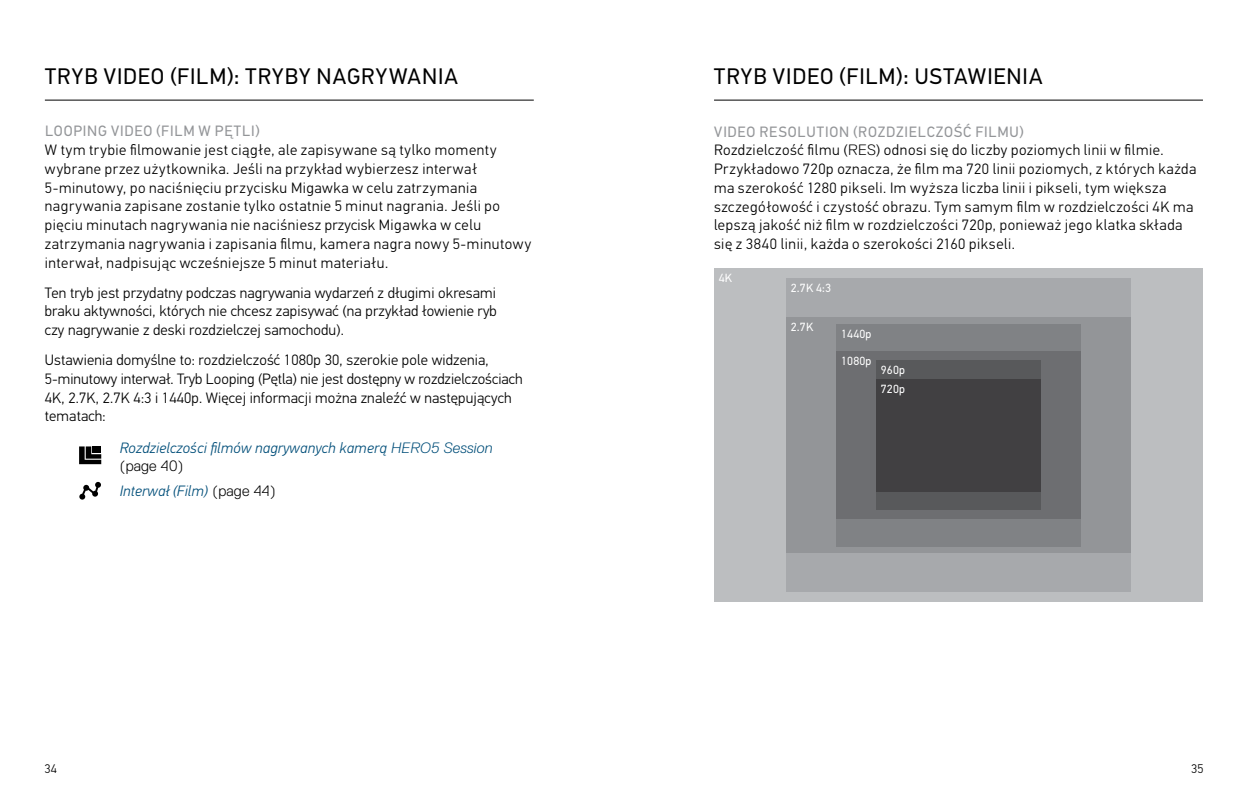
<style>
.page{position:relative;width:1248px;height:808px;background:#fff}
.page>*{position:absolute;margin:0;border:0;box-sizing:border-box;transform-origin:0 0}
.t1{font:22.5px "PF Din Text Pro";letter-spacing:.045em;color:#000}
.t2{font:300 15px/18.8px "PF Din Text Pro";letter-spacing:.035em;color:#000}
.t3{font:300 15px/18.8px "PF Din Text Pro";letter-spacing:.01em;color:#000}
.t4{font:italic 300 15px "PF Din Text Pro";letter-spacing:.01em;color:#004e79}
.t5{font:15px "PF Din Text Pro";letter-spacing:.055em;color:#939598}
.t6{font:300 15px "Replica";letter-spacing:.01em;color:#000}
.t7{font:300 12.5px "PF Din Text Pro";color:#000}
.t8{font:12px/18.5px "PF Din Text Pro";letter-spacing:.01em;color:#fff}
.s1{font-weight:400;color:#939598}
.s2{font-family:"Replica"}
.s3{font-family:"Replica";font-style:normal;color:#000}
</style>
<div class="page">
<svg style="left:79px;top:446px;width:22px;height:18px"></svg>
<div style="left:92px;top:446px;width:9px;height:7px;background:#000"></div>
<svg style="left:79px;top:482px;width:22px;height:18px"></svg>
<hr style="left:45px;top:100px;width:488px;height:1px;background:#000">
<hr style="left:714px;top:100px;width:488px;height:1px;background:#000">
<div style="left:714px;top:269px;width:489px;height:333px;background:#bcbec0"></div>
<div style="left:786px;top:279px;width:344px;height:313px;background:#a7a9ac"></div>
<div style="left:786px;top:317px;width:344px;height:236px;background:#939598"></div>
<div style="left:836px;top:324px;width:244px;height:222px;background:#808285"></div>
<div style="left:836px;top:352px;width:244px;height:167px;background:#6d6e71"></div>
<div style="left:876px;top:361px;width:164px;height:149px;background:#58595b"></div>
<div style="left:876px;top:379px;width:164px;height:113px;background:#414042"></div>
<h1 class="t1" style="left:45px;top:63px;width:414px">TRYB VIDEO (FILM): TRYBY NAGRYWANIA</h1>
<h1 class="t1" style="left:714px;top:63px;width:330px">TRYB VIDEO (FILM): USTAWIENIA</h1>
<p class="t2" style="left:714px;top:122px;width:483px"><span class="s1">VIDEO RESOLUTION (ROZDZIELCZOŚĆ FILMU)<br></span>Rozdzielczość filmu (<span class="s2">RES</span>) odnosi się do liczby poziomych linii w filmie.<br>Przykładowo 720p oznacza, że film ma 720 linii poziomych, z których każda ma szerokość 1280 pikseli. Im wyższa liczba linii i pikseli, tym większa szczegółowość i czystość obrazu. Tym samym film w rozdzielczości 4K ma lepszą jakość niż film w rozdzielczości 720p, ponieważ jego klatka składa się z 3840 linii, każda o szerokości 2160 pikseli.</p>
<p class="t8" style="left:718px;top:269px;width:15px">4K</p>
<p class="t8" style="left:790px;top:279px;width:42px">2.7K 4:3</p>
<p class="t8" style="left:790px;top:318px;width:24px">2.7K</p>
<p class="t8" style="left:841px;top:325px;width:32px">1440p</p>
<p class="t8" style="left:841px;top:352px;width:32px">1080p</p>
<p class="t8" style="left:880px;top:361px;width:26px">960p<br>720p</p>
<p class="t5" style="left:45px;top:122px;width:216px">LOOPING VIDEO (FILM W PĘTLI)</p>
<p class="t2" style="left:45px;top:141px;width:487px">W tym trybie filmowanie jest ciągłe, ale zapisywane są tylko momenty wybrane przez użytkownika. Jeśli na przykład wybierzesz interwał 5-minutowy, po naciśnięciu przycisku Migawka w celu zatrzymania nagrywania zapisane zostanie tylko ostatnie 5 minut nagrania. Jeśli po pięciu minutach nagrywania nie naciśniesz przycisk Migawka w celu zatrzymania nagrywania i zapisania filmu, kamera nagra nowy 5-minutowy interwał, nadpisując wcześniejsze 5 minut materiału.</p>
<p class="t2" style="left:45px;top:283px;width:453px;text-align:justify">Ten tryb jest przydatny podczas nagrywania wydarzeń z długimi okresami braku aktywności, których nie chcesz zapisywać (na przykład łowienie ryb czy nagrywanie z deski rozdzielczej samochodu).</p>
<p class="t3" style="left:45px;top:351px;width:479px">Ustawienia domyślne to: rozdzielczość 1080p 30, szerokie pole widzenia, 5-minutowy interwał. Tryb Looping (Pętla) nie jest dostępny w rozdzielczościach 4K, 2.7K, 2.7K 4:3 i 1440p. Więcej informacji można znaleźć w następujących tematach:</p>
<p class="t4" style="left:120px;top:439px;width:374px">Rozdzielczości filmów nagrywanych kamerą <span class="s2">HERO5 Session</span></p>
<p class="t6" style="left:120px;top:458px;width:65px">(page 40)</p>
<p class="t4" style="left:120px;top:483px;width:158px">Interwał (Film) <span class="s3">(page 44)</span></p>
<p class="t7" style="left:44px;top:761px;width:14px">34</p>
<p class="t7" style="left:1191px;top:761px;width:14px">35</p>
</div>
